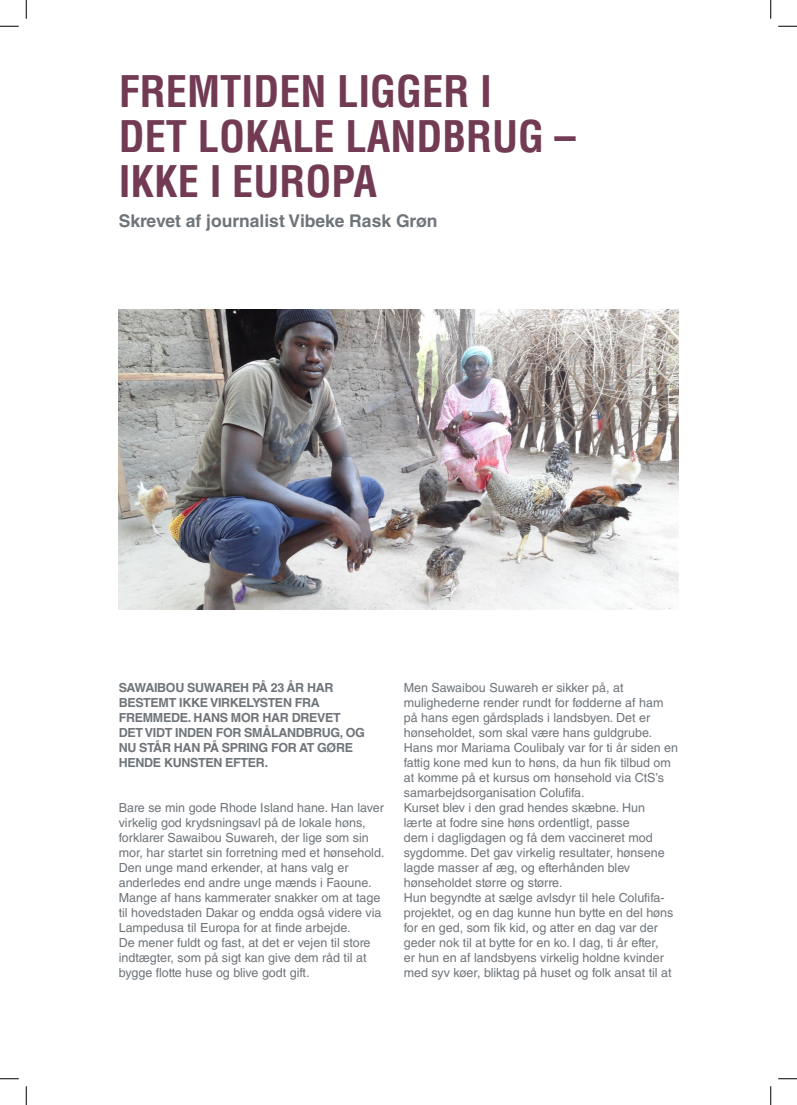
<style>
.page{position:relative;width:797px;height:1105px;background:#fff}
.page>*{position:absolute;margin:0;border:0;box-sizing:border-box;transform-origin:0 0}
.t1{font:700 condensed 42.5px/45px "Helvetica LT Std";color:#723b53}
.t2{font:700 17.5px "Helvetica LT Std";color:#6e7479}
.t3{font:12.5px/15px "Helvetica LT Std";color:#6e7479}
.t4{font:700 12.5px/15px "Helvetica LT Std";letter-spacing:-.025em;color:#6e7479}
</style>
<div class="page">
<img style="left:119px;top:310px;width:559px;height:299px">
<svg style="left:0;top:25px;width:19px;height:2px"></svg>
<svg style="left:778px;top:25px;width:19px;height:2px"></svg>
<svg style="left:0;top:1078px;width:19px;height:1px"></svg>
<svg style="left:778px;top:1078px;width:19px;height:1px"></svg>
<svg style="left:25px;top:0;width:2px;height:19px"></svg>
<svg style="left:25px;top:1086px;width:2px;height:19px"></svg>
<svg style="left:770px;top:0;width:1px;height:19px"></svg>
<svg style="left:770px;top:1086px;width:1px;height:19px"></svg>
<h1 class="t1" style="left:119px;top:68px;width:458px">FREMTIDEN LIGGER I<br>DET LOKALE LANDBRUG –<br>IKKE I EUROPA</h1>
<h2 class="t2" style="left:119px;top:210px;width:320px">SKREVET AF JOURNALIST VIBEKE RASK GRØN</h2>
<p class="t4" style="left:119px;top:680px;width:247px">SAWAIBOU SUWAREH PÅ 23 ÅR HAR<br>BESTEMT IKKE VIRKELYSTEN FRA<br>FREMM EDE. HANS MOR HAR DREVET<br>DET VIDT INDEN FOR SMÅLANDBRUG, OG<br>NU STÅR HAN PÅ SPRING FOR AT GØRE<br>HENDE KUNSTEN EFTER.</p>
<p class="t3" style="left:119px;top:800px;width:267px">Bare se min gode Rhode Island hane. Han laver virkelig god krydsningsavl på de lokale høns, forklarer Sawaibou Suwareh, der lige som sin mor, har startet sin forretning med et hønsehold.<br>Den unge mand erkender, at hans valg er anderledes end andre unge mænds i Faoune.<br>Mange af hans kammerater snakker om at tage til hovedstaden Dakar og endda også videre via Lampedusa til Europa for at finde arbejde.<br>De mener fuldt og fast, at det er vejen til store indtægter, som på sigt kan give dem råd til at bygge flotte huse og blive godt gift.</p>
<p class="t3" style="left:404px;top:680px;width:276px">Men Sawaibou Suwareh er sikker på, at mulighederne render rundt for fødderne af ham på hans egen gårdsplads i landsbyen. Det er hønseholdet, som skal være hans guldgrube.<br>Hans mor Mariama Coulibaly var for ti år siden en fattig kone med kun to høns, da hun fik tilbud om at komme på et kursus om hønsehold via CtS’s samarbejdsorganisation Colufifa.<br>Kurset blev i den grad hendes skæbne. Hun<br>lærte at fodre sine høns ordentligt, passe<br>dem i dagligdagen og få dem vaccineret mod sygdomme. Det gav virkelig resultater, hønsene lagde masser af æg, og efterhånden blev hønseholdet større og større.<br>Hun begyndte at sælge avlsdyr til hele Colufifa&shy;projektet, og en dag kunne hun bytte en del høns for en ged, som fik kid, og atter en dag var der geder nok til at bytte for en ko. I dag, ti år efter,<br>er hun en af landsbyens virkelig holdne kvinder med syv køer, bliktag på huset og folk ansat til at</p>
</div>
